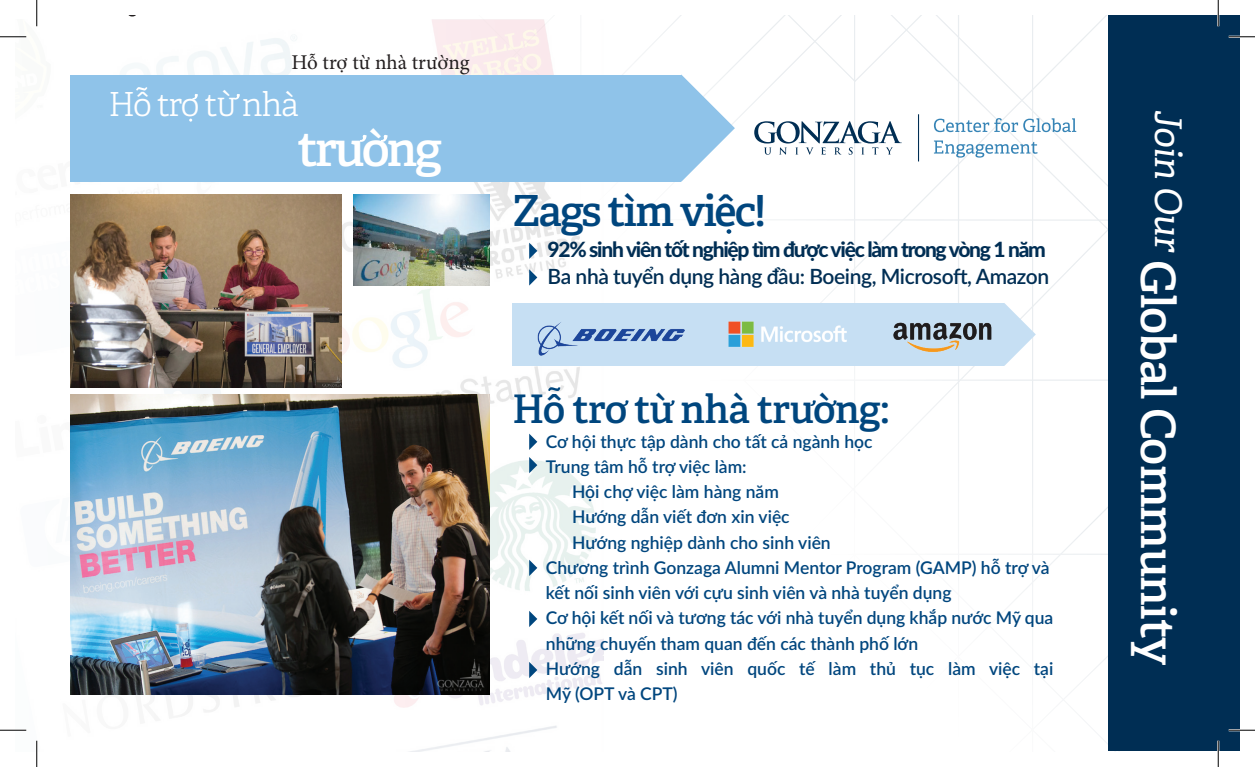
<style>
.page{position:relative;width:1255px;height:767px;background:#fff}
.page>*{position:absolute;margin:0;border:0;box-sizing:border-box;transform-origin:0 0}
.t1{font:600 48.82px "Adelle";letter-spacing:-.06em;color:#fff}
.t2{font:600 47.25px "Adelle";letter-spacing:-.02em;color:#fff}
.t3{font:600 42.88px "Adelle";letter-spacing:-.045em;color:#00467e}
.t4{font:600 39.38px "Adelle";letter-spacing:-.02em;color:#00467e}
.t5{font:300 33.07px "Adelle";letter-spacing:-.04em;color:#fff}
.t6{font:800 21px "Lato";letter-spacing:-.06em;color:#002e54}
.t7{font:600 21px "Lato";letter-spacing:-.02em;color:#002e54}
.t8{font:21px "Minion Pro";color:#231f20}
.t9{font:600 17.5px "Lato";color:#00467e}
</style>
<div class="page">
<img style="left:26px;top:20px;width:570px;height:731px">
<div style="left:71px;top:75px;width:610px;height:106px;background:#8fc3e9"></div>
<div style="left:1108px;top:16px;width:131px;height:735px;background:#002e54"></div>
<svg style="left:623px;top:400px;width:5px;height:6px"></svg>
<svg style="left:669px;top:400px;width:6px;height:6px"></svg>
<svg style="left:810px;top:400px;width:6px;height:6px"></svg>
<svg style="left:831px;top:400px;width:5px;height:6px"></svg>
<svg style="left:548px;top:387px;width:12px;height:4px"></svg>
<svg style="left:529px;top:243px;width:8px;height:16px"></svg>
<svg style="left:529px;top:269px;width:8px;height:16px"></svg>
<svg style="left:529px;top:433px;width:8px;height:17px"></svg>
<svg style="left:529px;top:457px;width:8px;height:16px"></svg>
<svg style="left:529px;top:559px;width:8px;height:17px"></svg>
<svg style="left:529px;top:610px;width:8px;height:17px"></svg>
<svg style="left:448px;top:639px;width:156px;height:112px"></svg>
<div style="left:512px;top:303px;width:492px;height:63px;background:#c6dff3"></div>
<svg style="left:450px;top:16px;width:285px;height:166px"></svg>
<svg style="left:1004px;top:303px;width:32px;height:63px"></svg>
<img style="left:893px;top:322px;width:99px;height:30px">
<img style="left:538px;top:322px;width:147px;height:34px">
<img style="left:728px;top:321px;width:119px;height:26px">
<img style="left:71px;top:394px;width:418px;height:300px">
<img style="left:71px;top:194px;width:271px;height:193px">
<img style="left:353px;top:194px;width:136px;height:91px">
<svg style="left:726px;top:229px;width:5px;height:5px"></svg>
<svg style="left:360px;top:135px;width:7px;height:7px"></svg>
<svg style="left:381px;top:135px;width:7px;height:7px"></svg>
<svg style="left:754px;top:16px;width:354px;height:183px"></svg>
<hr style="left:918px;top:114px;width:1px;height:47px;background:#002e54">
<hr style="left:1228px;top:36px;width:27px;height:2px;background:#fff">
<hr style="left:1228px;top:729px;width:27px;height:2px;background:#fff">
<hr style="left:36px;top:740px;width:2px;height:26px;background:#fff">
<hr style="left:1217px;top:0;width:2px;height:26px;background:#fff">
<hr style="left:1217px;top:740px;width:2px;height:26px;background:#fff">
<svg style="left:0;top:36px;width:26px;height:1px"></svg>
<svg style="left:1228px;top:36px;width:27px;height:1px"></svg>
<svg style="left:0;top:729px;width:26px;height:1px"></svg>
<svg style="left:1228px;top:729px;width:27px;height:1px"></svg>
<svg style="left:36px;top:0;width:281px;height:179px"></svg>
<svg style="left:36px;top:740px;width:1px;height:26px"></svg>
<svg style="left:1218px;top:0;width:1px;height:26px"></svg>
<svg style="left:1218px;top:740px;width:1px;height:26px"></svg>
<p class="t8" style="left:291px;top:48px;width:180px">Hỗ trợ từ nhà trường</p>
<h3 class="t5" style="left:108px;top:84px;width:192px">Hô tro tÙ nhà</h3>
<h1 class="t1" style="left:297px;top:118px;width:146px">truòng</h1>
<h3 class="t3" style="left:512px;top:184px;width:255px">Zags tìm viêc!</h3>
<p class="t6" style="left:547px;top:234px;width:500px">92% sinhviên tốt nghiệp tìm được việc làm trong vòng 1 năm</p>
<p class="t7" style="left:547px;top:261px;width:503px">Ba nhà tuyển dụng hàng đầu: Boeing, Microsoft, Amazon</p>
<h3 class="t4" style="left:512px;top:384px;width:379px">Hô tro tù nhà truòng:</h3>
<p class="t9" style="left:546px;top:428px;width:328px">Cơ hội thực tập dành cho tất cả ngành học</p>
<p class="t9" style="left:546px;top:454px;width:202px">Trung tâm hỗ trợ việc làm:</p>
<p class="t9" style="left:572px;top:479px;width:208px">Hội chợ việc làm hàng năm</p>
<p class="t9" style="left:572px;top:504px;width:219px">Hướng dẫn viết đơn xin việc</p>
<p class="t9" style="left:572px;top:529px;width:260px">Hướng nghiệp dành cho sinh viên</p>
<p class="t9" style="left:546px;top:554px;width:505px">Chương trình Gonzaga Alumni Mentor Program (GAMP) hỗ trợ và</p>
<p class="t9" style="left:546px;top:580px;width:407px">kết nối sinh viên với cựu sinh viên và nhà tuyển dụng</p>
<p class="t9" style="left:546px;top:605px;width:509px">Cơ hội kết nối và tương tác với nhà tuyển dụng khắp nước Mỹ qua</p>
<p class="t9" style="left:546px;top:630px;width:374px">những chuyến tham quan đến các thành phố lớn</p>
<p class="t9" style="left:546px;top:655px;width:509px">Hướng dẫn sinh viên quốc tế làm thủ tục làm việc tại</p>
<p class="t9" style="left:546px;top:680px;width:133px">Mỹ (OPT và CPT)</p>
<h2 class="t2" style="left:1187px;top:110px;width:556px;rotate:90deg"><sup>Join</sup> <sup>Our</sup> Global Community</h2>
</div>
